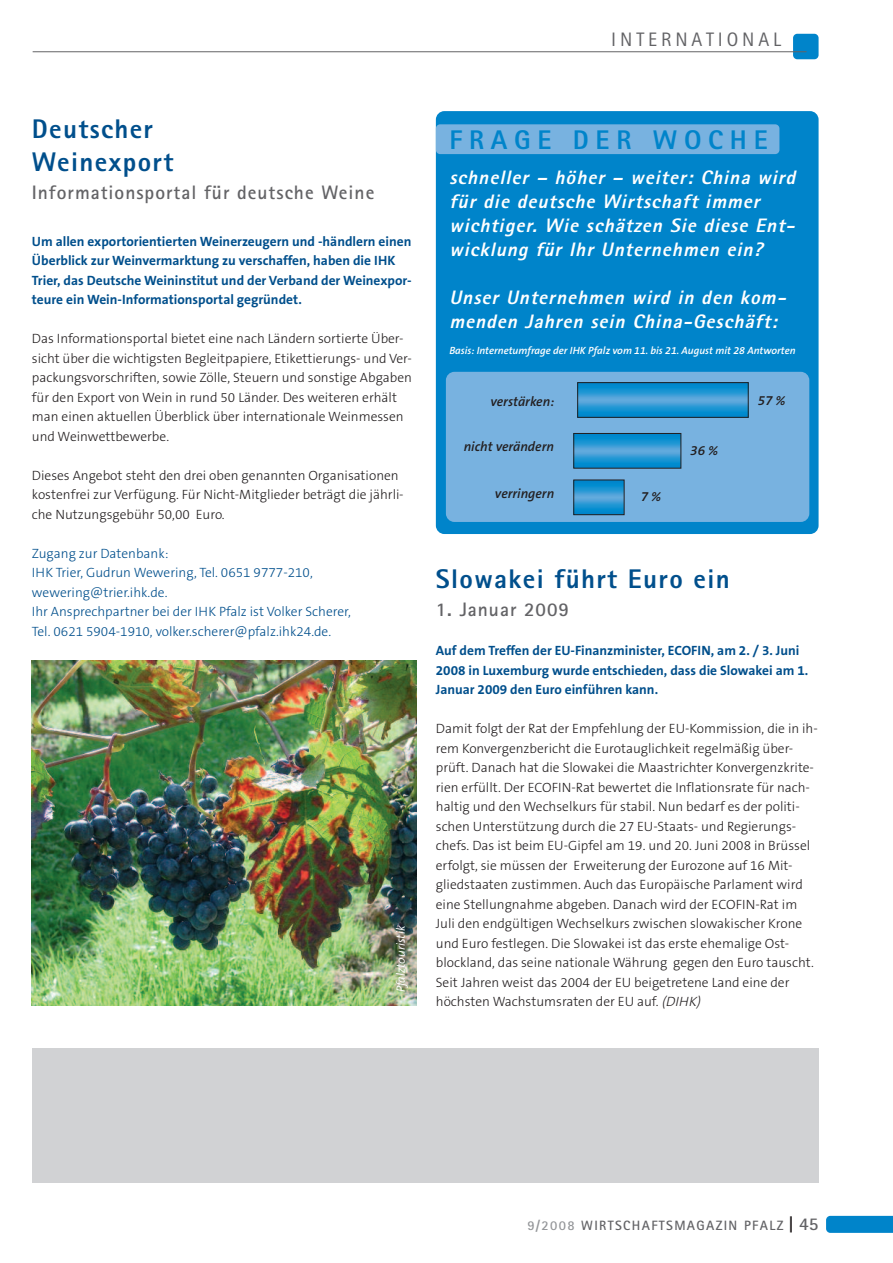
<style>
.page{position:relative;width:893px;height:1263px;background:#fff}
.page>*{position:absolute;margin:0;border:0;box-sizing:border-box;transform-origin:0 0}
.t1{font:800 27px/32.4px "Rotis Sans Serif";letter-spacing:.05em;color:#004f8c}
.t2{font:800 27px "Rotis Sans Serif";letter-spacing:.25em;color:#0084ca}
.t3{font:italic 800 19.5px/24px "Rotis Sans Serif";letter-spacing:.05em;color:#fff}
.t4{font:700 19.5px "Rotis Sans Serif";letter-spacing:.05em;color:#636366}
.t5{font:19.5px "Rotis Sans Serif";letter-spacing:.2em;color:#636366}
.t6{font:300 13.5px/19.5px "The Sans B3";color:#231f20}
.t7{font:700 13.5px/19.5px "The Sans B7";color:#004f8c}
.t8{font:300 13.5px/19.5px "The Sans B3";color:#004f8c}
.t9{font:italic 600 13.5px "The Sans B6";color:#231f20}
.t10{font:700 13.5px "Rotis Sans Serif";letter-spacing:.1em;color:#636366}
.t11{font:italic 300 12px "The Sans B4";letter-spacing:-.005em;color:#fff}
.t12{font:italic 600 10.5px "The Sans B6";color:#fff}
.s1{font-style:italic}
.s2{color:#939598}
.s3{font-size:18px;color:#231f20}
.s4{font-size:18px}
</style>
<div class="page">
<svg style="left:826px;top:1216px;width:67px;height:17px"></svg>
<div style="left:793px;top:34px;width:26px;height:25px;background:#0084ca;border-radius:4px"></div>
<hr style="left:33px;top:51px;width:774px;height:1px;background:#636366">
<div style="left:32px;top:1048px;width:787px;height:134px;background:#d1d2d4"></div>
<div style="left:436px;top:111px;width:383px;height:423px;background:#0084ca;border-radius:9px"></div>
<div style="left:436px;top:124px;width:343px;height:30px;background:#78b2e0;border-radius:4px"></div>
<svg style="left:446px;top:372px;width:363px;height:150px;background:#68acdd"></svg>
<div style="left:577px;top:382px;width:171px;height:36px;border:1px solid #231f20"></div>
<div style="left:573px;top:433px;width:108px;height:35px;border:1px solid #231f20"></div>
<div style="left:573px;top:480px;width:51px;height:35px;border:1px solid #231f20"></div>
<img style="left:32px;top:661px;width:385px;height:345px">
<p class="t5" style="left:611px;top:32px;width:171px">INTERNATIONAL</p>
<p class="t1" style="left:32px;top:116px;width:143px">Deutscher<br>Weinexport</p>
<p class="t4" style="left:32px;top:185px;width:344px">Informationsportal für deutsche Weine</p>
<p class="t7" style="left:32px;top:232px;width:381px">Um allen exportorientierten Weinerzeugern und -händlern einen Überblick zur Weinvermarktung zu verschaffen, haben die IHK Trier, das Deutsche Weininstitut und der Verband der Weinexpor&shy;teure ein Wein-Informationsportal gegründet.</p>
<p class="t6" style="left:32px;top:329px;width:382px">Das Informationsportal bietet eine nach Ländern sortierte Über&shy;sicht über die wichtigsten Begleitpapiere, Etikettierungs- und Ver&shy;packungsvorschriften, sowie Zölle, Steuern und sonstige Abgaben für den Export von Wein in rund 50 Länder. Des weiteren erhält man einen aktuellen Überblick über internationale Weinmessen und Weinwettbewerbe.</p>
<p class="t6" style="left:32px;top:466px;width:373px">Dieses Angebot steht den drei oben genannten Organisationen kostenfrei zur Verfügung. Für Nicht-Mitglieder beträgt die jährli&shy;che Nutzungsgebühr 50,00 Euro.</p>
<p class="t8" style="left:32px;top:544px;width:320px">Zugang zur Datenbank:<br>IHK Trier, Gudrun Wewering, Tel. 0651 9777-210, wewering@trier.ihk.de.<br>Ihr Ansprechpartner bei der IHK Pfalz ist Volker Scherer, Tel. 0621 5904-1910, volker.scherer@pfalz.ihk24.de.</p>
<p class="t11" style="left:395px;top:992px;width:68px;rotate:-90deg">Pfalztouristik</p>
<p class="t2" style="left:449px;top:130px;width:320px">FRAGE DER WOCHE</p>
<p class="t3" style="left:449px;top:167px;width:351px">schneller – höher – weiter: China wird für die deutsche Wirtschaft immer wichtiger. Wie schätzen Sie diese Ent&shy;wicklung für Ihr Unternehmen ein?</p>
<p class="t3" style="left:449px;top:287px;width:342px">Unser Unternehmen wird in den kom&shy;menden Jahren sein China-Geschäft:</p>
<p class="t12" style="left:449px;top:345px;width:348px">Basis: Internetumfrage der IHK Pfalz vom 11. bis 21. August mit 28 Antworten</p>
<p class="t9" style="left:490px;top:395px;width:65px">verstärken:</p>
<p class="t9" style="left:758px;top:393px;width:29px">57%</p>
<p class="t9" style="left:464px;top:440px;width:92px">nicht verändern</p>
<p class="t9" style="left:690px;top:443px;width:29px">36%</p>
<p class="t9" style="left:495px;top:486px;width:61px">verringern</p>
<p class="t9" style="left:641px;top:489px;width:22px">7%</p>
<p class="t1" style="left:436px;top:565px;width:295px">Slowakei führt Euro ein</p>
<p class="t4" style="left:436px;top:603px;width:135px">1. Januar 2009</p>
<p class="t7" style="left:436px;top:641px;width:374px">Auf dem Treffen der EU-Finanzminister, ECOFIN, am 2. / 3. Juni<br>2008 in Luxemburg wurde entschieden, dass die Slowakei am 1.<br>Januar 2009 den Euro einführen kann.</p>
<p class="t6" style="left:436px;top:719px;width:383px">Damit folgt der Rat der Empfehlung der EU-Kommission, die in ih&shy;rem Konvergenzbericht die Eurotauglichkeit regelmäßig über&shy;prüft. Danach hat die Slowakei die Maastrichter Konvergenzkrite&shy;rien erfüllt. Der ECOFIN-Rat bewertet die Inflationsrate für nach&shy;haltig und den Wechselkurs für stabil. Nun bedarf es der politi&shy;schen Unterstützung durch die 27 EU-Staats- und Regierungs&shy;chefs. Das ist beim EU-Gipfel am 19. und 20. Juni 2008 in Brüssel erfolgt, sie müssen der Erweiterung der Eurozone auf 16 Mit&shy;gliedstaaten zustimmen. Auch das Europäische Parlament wird eine Stellungnahme abgeben. Danach wird der ECOFIN-Rat im Juli den endgültigen Wechselkurs zwischen slowakischer Krone und Euro festlegen. Die Slowakei ist das erste ehemalige Ost&shy;blockland, das seine nationale Währung gegen den Euro tauscht.<br>Seit Jahren weist das 2004 der EU beigetretene Land eine der höchsten Wachstumsraten der EU auf. <span class="s1">(DIHK)</span></p>
<p class="t10" style="left:527px;top:1221px;width:293px"><span class="s2">9/2008</span> WIRTSCHAFTSMAGAZIN PFALZ <span class="s3">|</span> <span class="s4">45</span></p>
</div>
